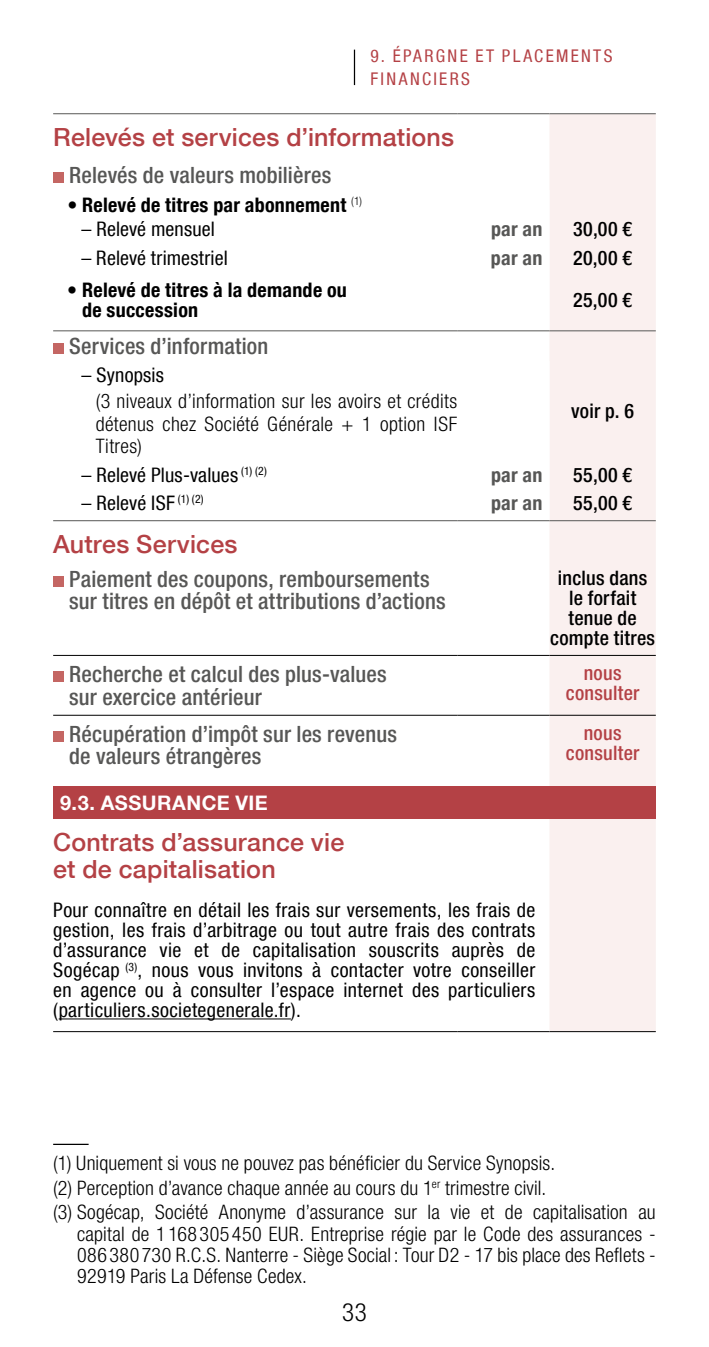
<style>
.page{position:relative;width:709px;height:1347px;background:#fff}
.page>*{position:absolute;margin:0;border:0;box-sizing:border-box;transform-origin:0 0}
.t1{font:500 25px/27.5px "Helvetica Neue LT Com";letter-spacing:.01em;color:#b44145}
.t2{font:300 condensed 25px "Helvetica Neue LT Com";color:#000}
.t3{font:500 condensed 22.5px/22.5px "Helvetica Neue LT Com";letter-spacing:.01em;color:#575756}
.t4{font:300 condensed 20px/24.8px "Helvetica Neue LT Com";letter-spacing:.01em;color:#000;text-align:justify}
.t5{font:condensed 20px/20px "Helvetica Neue LT Com";letter-spacing:.015em;color:#000;text-align:justify}
.t6{font:500 condensed 20px/20px "Helvetica Neue LT Com";letter-spacing:.015em;color:#000;text-align:center}
.t7{font:700 condensed 20px/20px "Helvetica Neue LT Com";letter-spacing:.015em;color:#000}
.t8{font:500 condensed 20px/20px "Helvetica Neue LT Com";letter-spacing:.015em;color:#b44145;text-align:center}
.t9{font:700 condensed 20px "Helvetica Neue LT Com";letter-spacing:.01em;color:#575756}
.t10{font:700 20px "Helvetica Neue LT Com";letter-spacing:.02em;color:#fff}
.t11{font:condensed 17.5px/22.5px "Helvetica Neue LT Com";letter-spacing:.135em;color:#b44145}
</style>
<div class="page">
<hr style="left:354px;top:50px;width:1px;height:35px;background:#000">
<hr style="left:53px;top:1143px;width:36px;height:2px;background:#000">
<div style="left:549px;top:114px;width:107px;height:917px;background:#faf0ef"></div>
<div style="left:549px;top:521px;width:107px;height:134px;background:#faf0ef"></div>
<div style="left:53px;top:786px;width:603px;height:32px;background:#b44145"></div>
<hr style="left:53px;top:655px;width:404px;height:1px;background:#000">
<hr style="left:457px;top:655px;width:92px;height:1px;background:#000">
<hr style="left:53px;top:1031px;width:404px;height:1px;background:#000">
<hr style="left:457px;top:1031px;width:92px;height:1px;background:#000">
<hr style="left:549px;top:1031px;width:107px;height:1px;background:#000">
<hr style="left:53px;top:715px;width:404px;height:1px;background:#000">
<hr style="left:457px;top:715px;width:92px;height:1px;background:#000">
<hr style="left:549px;top:715px;width:107px;height:1px;background:#000">
<hr style="left:53px;top:520px;width:404px;height:1px;background:#575756">
<hr style="left:457px;top:520px;width:92px;height:1px;background:#575756">
<hr style="left:549px;top:520px;width:107px;height:1px;background:#575756">
<hr style="left:53px;top:113px;width:404px;height:1px;background:#575756">
<hr style="left:457px;top:113px;width:92px;height:1px;background:#575756">
<hr style="left:549px;top:113px;width:107px;height:1px;background:#575756">
<hr style="left:549px;top:655px;width:107px;height:1px;background:#000">
<hr style="left:53px;top:330px;width:404px;height:1px;background:#575756">
<hr style="left:457px;top:330px;width:92px;height:1px;background:#575756">
<hr style="left:549px;top:330px;width:107px;height:1px;background:#575756">
<div style="left:53px;top:172px;width:11px;height:11px;background:#c46663"></div>
<div style="left:53px;top:343px;width:11px;height:11px;background:#c46663"></div>
<div style="left:53px;top:576px;width:11px;height:10px;background:#c46663"></div>
<div style="left:53px;top:671px;width:11px;height:11px;background:#c46663"></div>
<div style="left:53px;top:731px;width:11px;height:11px;background:#c46663"></div>
<hr style="left:59px;top:1018px;width:232px;height:1px;background:#000">
<p class="t11" style="left:370px;top:45px;width:243px">9. ÉPARGNE ET PLACEMENTS<br>FINANCIERS</p>
<p class="t1" style="left:53px;top:123px;width:402px">Relevés et services d’informations</p>
<p class="t3" style="left:69px;top:164px;width:264px">Relevés de valeurs mobilières</p>
<p class="t7" style="left:67px;top:194px;width:296px">• Relevé de titres par abonnement <sup>(1)</sup></p>
<p class="t5" style="left:81px;top:219px;width:135px">– Relevé mensuel</p>
<p class="t9" style="left:491px;top:217px;width:53px">par an</p>
<p class="t6" style="left:573px;top:219px;width:61px">30,00 €</p>
<p class="t5" style="left:81px;top:247px;width:148px">– Relevé trimestriel</p>
<p class="t9" style="left:491px;top:246px;width:53px">par an</p>
<p class="t6" style="left:573px;top:247px;width:61px">20,00 €</p>
<p class="t7" style="left:82px;top:280px;width:266px;text-indent:-15px">• Relevé de titres à la demande ou de succession</p>
<p class="t6" style="left:573px;top:289px;width:61px">25,00 €</p>
<p class="t3" style="left:69px;top:334px;width:201px">Services d’information</p>
<p class="t5" style="left:81px;top:365px;width:84px">– Synopsis</p>
<p class="t4" style="left:96px;top:390px;width:363px;line-height:22.5px">(3 niveaux d’information sur les avoirs et crédits détenus chez Société Générale + 1 option ISF Titres)</p>
<p class="t6" style="left:571px;top:400px;width:64px">voir p. 6</p>
<p class="t5" style="left:81px;top:464px;width:187px">– Relevé Plus-values <sup>(1)</sup> <sup>(2)</sup></p>
<p class="t9" style="left:491px;top:462px;width:53px">par an</p>
<p class="t6" style="left:573px;top:464px;width:61px">55,00 €</p>
<p class="t5" style="left:82px;top:493px;width:124px">– Relevé ISF <sup>(1)</sup> <sup>(2)</sup></p>
<p class="t9" style="left:491px;top:491px;width:53px">par an</p>
<p class="t6" style="left:573px;top:493px;width:61px">55,00 €</p>
<p class="t1" style="left:53px;top:530px;width:186px">Autres Services</p>
<p class="t3" style="left:69px;top:567px;width:378px">Paiement des coupons, remboursements sur titres en dépôt et attributions d’actions</p>
<p class="t6" style="left:550px;top:567px;width:106px">inclus dans le forfait tenue de compte titres</p>
<p class="t3" style="left:69px;top:662px;width:319px">Recherche et calcul des plus-values sur exercice antérieur</p>
<p class="t8" style="left:566px;top:663px;width:75px">nous consulter</p>
<p class="t3" style="left:69px;top:722px;width:329px">Récupération d’impôt sur les revenus de valeurs étrangères</p>
<p class="t8" style="left:566px;top:723px;width:75px">nous consulter</p>
<p class="t10" style="left:60px;top:790px;width:209px">9.3. ASSURANCE VIE</p>
<p class="t1" style="left:53px;top:828px;width:292px">Contrats d’assurance vie et de capitalisation</p>
<p class="t5" style="left:53px;top:900px;width:483px">Pour connaître en détail les frais sur versements, les frais de gestion, les frais d’arbitrage ou tout autre frais des contrats d’assurance vie et de capitalisation souscrits auprès de Sogécap <sup>(3)</sup>, nous vous invitons à contacter votre conseiller en agence ou à consulter l’espace internet des particuliers (particuliers.societegenerale.fr).</p>
<p class="t4" style="left:53px;top:1150px;width:604px;text-align:left">(1) Uniquement si vous ne pouvez pas bénéficier du Service Synopsis.<br>(2) Perception d’avance chaque année au cours du 1<sup>er</sup> trimestre civil.<br>(3) Sogécap, Société Anonyme d’assurance sur la vie et de capitalisation au</p>
<p class="t4" style="left:77px;top:1222px;width:580px;line-height:21.2px">capital de 1 168 305 450 EUR. Entreprise régie par le Code des assurances - 086 380 730 R.C.S. Nanterre - Siège Social : Tour D2 - 17 bis place des Reflets - 92919 Paris La Défense Cedex.</p>
<p class="t2" style="left:342px;top:1298px;width:26px">33</p>
</div>
